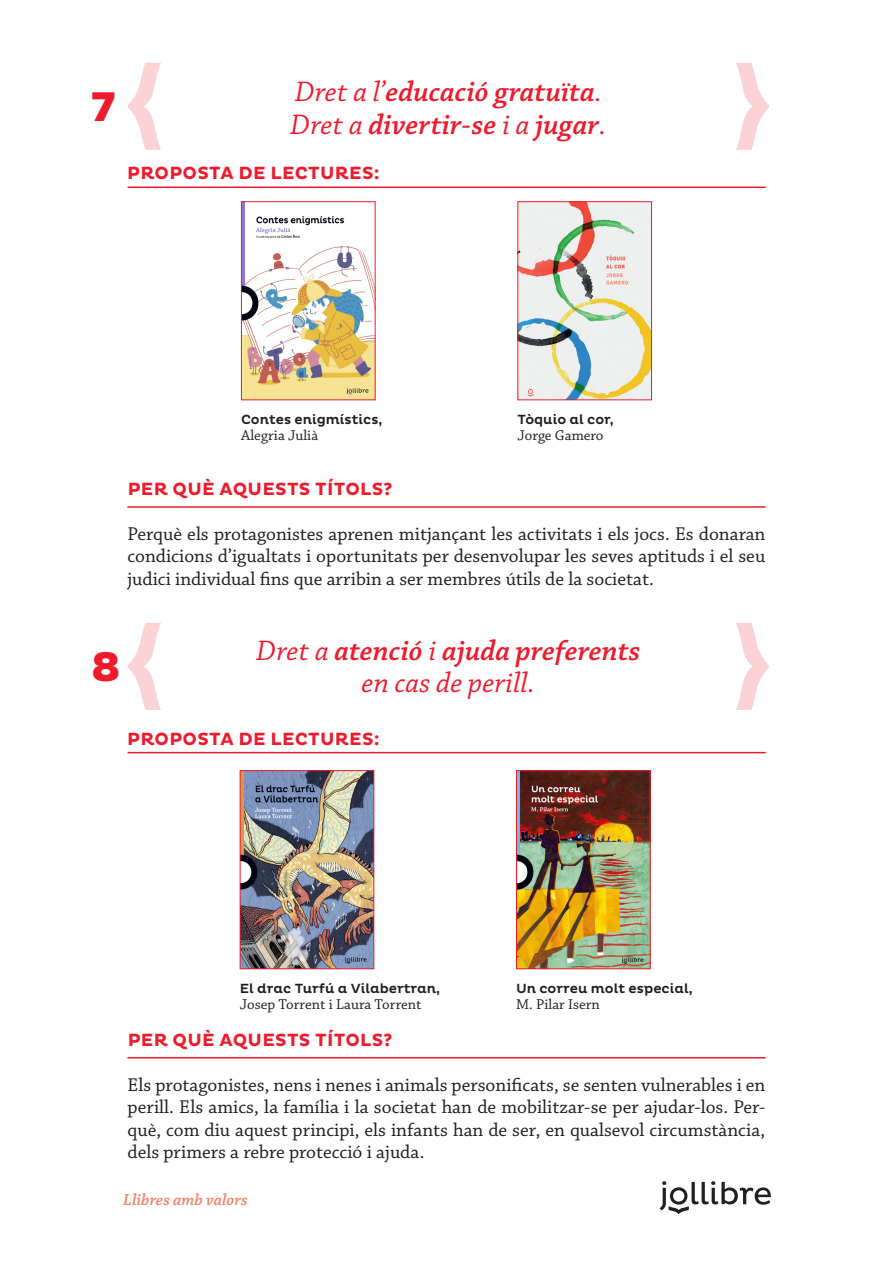
<style>
.page{position:relative;width:893px;height:1263px;background:#fff}
.page>*{position:absolute;margin:0;border:0;box-sizing:border-box;transform-origin:0 0}
.t1{font:800 42.15px "Pluto";color:#ee1b2d}
.t2{font:italic 600 29.7px "Chaparral Pro";color:#ee1b2d}
.t3{font:italic 29.7px "Chaparral Pro";color:#ee1b2d}
.t4{font:19.5px/22.5px "Chaparral Pro";color:#231f20;text-align:justify}
.t5{font:700 18px "Pluto";letter-spacing:.015em;color:#ee1b2d}
.t6{font:italic 600 16.8px "Chaparral Pro";color:#f4846d}
.t7{font:15px "Chaparral Pro";color:#231f20}
.t8{font:500 13.5px "Pluto";color:#231f20}
.s1{font-weight:400}
</style>
<div class="page">
<svg style="left:659px;top:1181px;width:112px;height:33px"></svg>
<hr style="left:128px;top:186px;width:638px;height:2px;background:#ee1b2d">
<hr style="left:127px;top:506px;width:639px;height:2px;background:#ee1b2d">
<svg style="left:128px;top:63px;width:33px;height:87px"></svg>
<svg style="left:736px;top:63px;width:33px;height:87px"></svg>
<img style="left:243px;top:203px;width:130px;height:195px">
<div style="left:241px;top:201px;width:134px;height:199px;border:1px solid #ee1b2d"></div>
<img style="left:520px;top:203px;width:130px;height:195px">
<div style="left:518px;top:201px;width:134px;height:199px;border:1px solid #ee1b2d"></div>
<hr style="left:128px;top:752px;width:638px;height:1px;background:#ee1b2d">
<hr style="left:127px;top:1057px;width:639px;height:1px;background:#ee1b2d">
<svg style="left:128px;top:623px;width:33px;height:87px"></svg>
<svg style="left:736px;top:623px;width:33px;height:87px"></svg>
<img style="left:242px;top:772px;width:130px;height:195px">
<div style="left:240px;top:770px;width:134px;height:199px;border:1px solid #ee1b2d"></div>
<img style="left:518px;top:772px;width:130px;height:195px">
<div style="left:516px;top:770px;width:134px;height:199px;border:1px solid #ee1b2d"></div>
<p class="t1" style="left:91px;top:83px;width:27px">7</p>
<p class="t2" style="left:295px;top:75px;width:309px"><span class="s1">Dret a l’</span>educació gratuïta<span class="s1">.</span></p>
<p class="t2" style="left:290px;top:107px;width:318px"><span class="s1">Dret a</span> divertir-se <span class="s1">i a</span> jugar<span class="s1">.</span></p>
<p class="t5" style="left:127px;top:163px;width:254px">PROPOSTA DE LECTURES:</p>
<p class="t8" style="left:241px;top:411px;width:143px">Contes enigmístics,</p>
<p class="t7" style="left:241px;top:427px;width:79px">Alegria Julià</p>
<p class="t8" style="left:518px;top:411px;width:98px">Tòquio al cor,</p>
<p class="t7" style="left:518px;top:427px;width:87px">Jorge Gamero</p>
<p class="t5" style="left:128px;top:478px;width:266px">PER QUÈ AQUESTS TÍTOLS?</p>
<p class="t4" style="left:128px;top:523px;width:639px">Perquè els protagonistes aprenen mitjançant les activitats i els jocs. Es donaran condicions d’igualtats i oportunitats per desenvolupar les seves aptituds i el seu judici individual fins que arribin a ser membres útils de la societat.</p>
<p class="t1" style="left:91px;top:643px;width:32px">8</p>
<p class="t2" style="left:256px;top:633px;width:386px"><span class="s1">Dret a</span> atenció <span class="s1">i</span> ajuda preferents</p>
<p class="t3" style="left:362px;top:667px;width:175px">en cas de perill.</p>
<p class="t5" style="left:127px;top:728px;width:254px">PROPOSTA DE LECTURES:</p>
<p class="t8" style="left:240px;top:980px;width:202px">El drac Turfú a Vilabertran,</p>
<p class="t7" style="left:240px;top:996px;width:183px">Josep Torrent i Laura Torrent</p>
<p class="t8" style="left:516px;top:980px;width:178px">Un correu molt especial,</p>
<p class="t7" style="left:516px;top:996px;width:85px">M. Pilar Isern</p>
<p class="t5" style="left:128px;top:1029px;width:266px">PER QUÈ AQUESTS TÍTOLS?</p>
<p class="t4" style="left:128px;top:1074px;width:639px">Els protagonistes, nens i nenes i animals personificats, se senten vulnerables i en perill. Els amics, la família i la societat han de mobilitzar-se per ajudar-los. Per&shy;què, com diu aquest principi, els infants han de ser, en qualsevol circumstància, dels primers a rebre protecció i ajuda.</p>
<p class="t6" style="left:123px;top:1190px;width:126px">Llibres amb valors</p>
</div>
